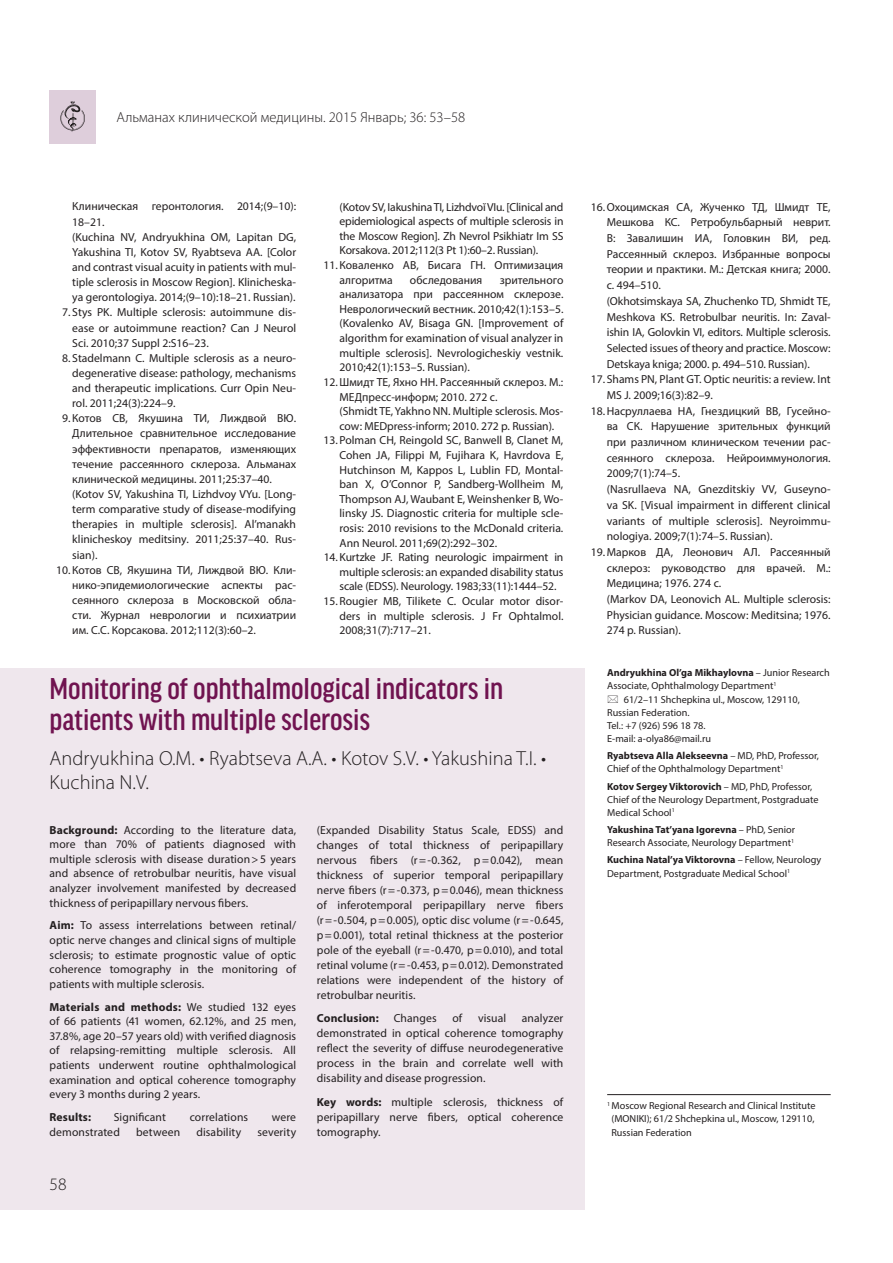
<style>
.page{position:relative;width:893px;height:1263px;background:#fff}
.page>*{position:absolute;margin:0;border:0;box-sizing:border-box;transform-origin:0 0}
.t1{font:500 condensed 32.1px/31.3px "Good Headline Pro";color:#701350}
.t2{font:300 20.4px/23.4px "Myriad Pro";color:#231f20}
.t3{font:300 17.55px "Myriad Pro";color:#231f20}
.t4{font:300 14.55px "Myriad Pro";color:#231f20}
.t5{font:11.7px/14.5px "Myriad Pro";color:#231f20;text-align:justify}
.t6{font:700 11.7px "Myriad Pro";letter-spacing:.015em;color:#231f20}
.t7{font:10.2px/13px "Myriad Pro";color:#231f20}
.t8{font:700 10.2px "Myriad Pro";color:#231f20}
.s1{font-weight:400}
.s2{font-weight:700}
</style>
<div class="page">
<div style="left:0;top:669px;width:584px;height:541px;background:#efe7ed"></div>
<hr style="left:607px;top:1094px;width:224px;height:1px;background:#231f20">
<div style="left:50px;top:90px;width:46px;height:53px;background:#decedb"></div>
<svg style="left:60px;top:101px;width:25px;height:31px"></svg>
<p class="t4" style="left:116px;top:109px;width:350px">Альманах клинической медицины. 2015 Январь; 36: 53–58</p>
<p class="t5" style="left:72px;top:200px;width:225px;line-height:15.1px;text-align:left">Клиническая геронтология. 2014;(9–10):<br>18–21.<br>(Kuchina NV, Andryukhina OM, Lapitan DG, Yakushina TI, Kotov SV, Ryabtseva AA. [Color and contrast visual acuity in patients with mul&shy;tiple sclerosis in Moscow Region]. Klinicheska&shy;ya gerontologiya. 2014;(9–10):18–21. Russian).</p>
<p class="t5" style="left:72px;top:306px;width:225px;line-height:15.1px;text-indent:-10px">7. Stys PK. Multiple sclerosis: autoimmune dis&shy;ease or autoimmune reaction? Can J Neurol Sci. 2010;37 Suppl 2:S16–23.</p>
<p class="t5" style="left:72px;top:351px;width:225px;line-height:15.1px;text-indent:-10px">8. Stadelmann C. Multiple sclerosis as a neuro&shy;degenerative disease: pathology, mechanisms and therapeutic implications. Curr Opin Neu&shy;rol. 2011;24(3):224–9.</p>
<p class="t5" style="left:72px;top:412px;width:225px;line-height:15.1px;text-align:left;text-indent:-10px">9. Котов СВ, Якушина ТИ, Лиждвой ВЮ.<br>Длительное сравнительное исследование эффективности препаратов, изменяющих течение рассеянного склероза. Альманах клинической медицины. 2011;25:37–40. (Kotov SV, Yakushina TI, Lizhdvoy VYu. [Long&shy;term comparative study of disease-modifying therapies in multiple sclerosis]. Al’manakh klinicheskoy meditsiny. 2011;25:37–40. Rus&shy;sian).</p>
<p class="t5" style="left:72px;top:563px;width:225px;line-height:15.1px;text-indent:-16px">10. Котов СВ, Якушина ТИ, Лиждвой ВЮ. Кли&shy;нико-эпидемиологические аспекты рас&shy;сеянного склероза в Московской обла&shy;сти. Журнал неврологии и психиатрии им. С.С. Корсакова. 2012;112(3):60–2.</p>
<p class="t5" style="left:339px;top:200px;width:225px">(Kotov SV, Iakushina TI, Lizhdvoĭ VIu. [Clinical and epidemiological aspects of multiple sclerosis in the Moscow Region]. Zh Nevrol Psikhiatr Im SS Korsakova. 2012;112(3 Pt 1):60–2. Russian).</p>
<p class="t5" style="left:339px;top:259px;width:225px;text-indent:-16px">11. Коваленко АВ, Бисага ГН. Оптимизация алгоритма</p>
<p class="t5" style="left:410px;top:273px;width:74px">обследования</p>
<p class="t5" style="left:339px;top:273px;width:225px;text-indent:160px">зрительного анализатора при рассеянном склерозе.<br>Неврологический вестник. 2010;42(1):153–5. (Kovalenko AV, Bisaga GN. [Improvement of algorithm for examination of visual analyzer in multiple sclerosis]. Nevrologicheskiy vestnik.<br>2010;42(1):153–5. Russian).</p>
<p class="t5" style="left:339px;top:375px;width:225px;text-align:left;text-indent:-16px">12. Шмидт ТЕ, Яхно НН. Рассеянный склероз. М.:<br>МЕДпресс-информ; 2010. 272 с.<br>(Shmidt TE, Yakhno NN. Multiple sclerosis. Mos&shy;cow: MEDpress-inform; 2010. 272 p. Russian).</p>
<p class="t5" style="left:339px;top:434px;width:225px;text-indent:-16px">13. Polman CH, Reingold SC, Banwell B, Clanet M, Cohen JA, Filippi M, Fujihara K, Havrdova E, Hutchinson M, Kappos L, Lublin FD, Montal&shy;ban X, O’Connor P, Sandberg-Wollheim M, Thompson AJ, Waubant E, Weinshenker B, Wo&shy;linsky JS. Diagnostic criteria for multiple scle&shy;rosis: 2010 revisions to the McDonald criteria.<br>Ann Neurol. 2011;69(2):292–302.</p>
<p class="t5" style="left:339px;top:551px;width:225px;text-indent:-16px">14. Kurtzke JF. Rating neurologic impairment in multiple sclerosis: an expanded disability status scale (EDSS). Neurology. 1983;33(11):1444–52.</p>
<p class="t5" style="left:339px;top:595px;width:225px;text-indent:-16px">15. Rougier MB, Tilikete C. Ocular motor disor&shy;ders in multiple sclerosis. J Fr Ophtalmol.<br>2008;31(7):717–21.</p>
<p class="t5" style="left:607px;top:200px;width:225px;line-height:15.8px;text-align:left;text-indent:-16px">16. Охоцимская СА, Жученко ТД, Шмидт ТЕ, Мешкова КС. Ретробульбарный неврит.<br>В: Завалишин ИА, Головкин ВИ, ред.<br>Рассеянный склероз. Избранные вопросы теории и практики. М.: Детская книга; 2000. c. 494–510.<br>(Okhotsimskaya SA, Zhuchenko TD, Shmidt TE, Meshkova KS. Retrobulbar neuritis. In: Zaval&shy;ishin IA, Golovkin VI, editors. Multiple sclerosis.<br>Selected issues of theory and practice. Moscow:<br>Detskaya kniga; 2000. p. 494–510. Russian).</p>
<p class="t5" style="left:607px;top:372px;width:225px;line-height:15.8px;text-indent:-16px">17. Shams PN, Plant GT. Optic neuritis: a review. Int<br>MS J. 2009;16(3):82–9.</p>
<p class="t5" style="left:607px;top:404px;width:225px;line-height:15.8px;text-align:left;text-indent:-16px">18. Насруллаева НА, Гнездицкий ВВ, Гусейно&shy;ва СК. Нарушение зрительных функций при различном клиническом течении рас&shy;сеянного склероза. Нейроиммунология.<br>2009;7(1):74–5.<br>(Nasrullaeva NA, Gnezditskiy VV, Guseyno&shy;va SK. [Visual impairment in different clinical variants of multiple sclerosis]. Neyroimmu&shy;nologiya. 2009;7(1):74–5. Russian).</p>
<p class="t5" style="left:607px;top:545px;width:225px;line-height:15.8px;text-align:left;text-indent:-16px">19. Марков ДА, Леонович АЛ. Рассеянный склероз: руководство для врачей. М.:<br>Медицина; 1976. 274 с.<br>(Markov DA, Leonovich AL. Multiple sclerosis:<br>Physician guidance. Moscow: Meditsina; 1976.<br>274 p. Russian).</p>
<p class="t8" style="left:607px;top:669px;width:224px">Andryukhina Ol’ga Mikhaylovna <span class="s1">– Junior Research</span></p>
<p class="t7" style="left:607px;top:680px;width:171px">Associate, Ophthalmology Department<sup>1</sup></p>
<p class="t7" style="left:624px;top:693px;width:178px">61/2–11 Shchepkina ul., Moscow, 129110,</p>
<p class="t7" style="left:607px;top:706px;width:84px">Russian Federation.</p>
<p class="t7" style="left:607px;top:720px;width:100px">Tel.: +7 (926) 596 18 78.</p>
<p class="t7" style="left:607px;top:733px;width:105px">Е-mail: a-olya86@mail.ru</p>
<p class="t7" style="left:607px;top:750px;width:213px"><span class="s2">Ryabtseva Alla Alekseevna</span> – MD, PhD, Professor,<br>Chief of the Ophthalmology Department<sup>1</sup></p>
<p class="t7" style="left:607px;top:780px;width:213px"><span class="s2">Kotov Sergey Viktorovich</span> – MD, PhD, Professor,<br>Chief of the Neurology Department, Postgraduate<br>Medical School<sup>1</sup></p>
<p class="t7" style="left:607px;top:824px;width:189px"><span class="s2">Yakushina Tat’yana Igorevna</span> – PhD, Senior<br>Research Associate, Neurology Department<sup>1</sup></p>
<p class="t7" style="left:607px;top:854px;width:216px"><span class="s2">Kuchina Natal’ya Viktorovna</span> – Fellow, Neurology<br>Department, Postgraduate Medical School<sup>1</sup></p>
<h1 class="t1" style="left:50px;top:674px;width:455px">Monitoring of ophthalmological indicators in patients with multiple sclerosis</h1>
<h2 class="t2" style="left:50px;top:747px;width:498px">Andryukhina O.M. • Ryabtseva A.A. • Kotov S.V. • Yakushina T.I. •<br>Kuchina N.V.</h2>
<p class="t5" style="left:50px;top:823px;width:248px"><span class="s2">Background:</span> According to the literature data, more than 70% of patients diagnosed with multiple sclerosis with disease duration &gt; 5 years and absence of retrobulbar neuritis, have visual analyzer involvement manifested by decreased thickness of peripapillary nervous fibers.</p>
<p class="t5" style="left:50px;top:919px;width:248px"><span class="s2">Aim:</span> To assess interrelations between retinal/ optic nerve changes and clinical signs of multiple sclerosis; to estimate prognostic value of optic coherence tomography in the monitoring of patients with multiple sclerosis.</p>
<p class="t5" style="left:50px;top:1000px;width:248px"><span class="s2">Materials and methods:</span> We studied 132 eyes of 66 patients (41 women, 62.12%, and 25 men, 37.8%, age 20–57 years old) with verified diagnosis of relapsing-remitting multiple sclerosis. All patients underwent routine ophthalmological examination and optical coherence tomography every 3 months during 2 years.</p>
<p class="t6" style="left:50px;top:1113px;width:43px">Results:</p>
<p class="t5" style="left:114px;top:1111px;width:54px">Significant</p>
<p class="t5" style="left:190px;top:1111px;width:60px">correlations</p>
<p class="t5" style="left:272px;top:1111px;width:26px">were</p>
<p class="t5" style="left:50px;top:1125px;width:72px">demonstrated</p>
<p class="t5" style="left:136px;top:1125px;width:46px">between</p>
<p class="t5" style="left:196px;top:1125px;width:46px">disability</p>
<p class="t5" style="left:257px;top:1125px;width:40px">severity</p>
<p class="t5" style="left:317px;top:823px;width:248px;line-height:15px">(Expanded Disability Status Scale, EDSS) and changes of total thickness of peripapillary nervous fibers (r = -0.362, p = 0.042), mean thickness of superior temporal peripapillary nerve fibers (r = -0.373, p = 0.046), mean thickness of inferotemporal peripapillary nerve fibers (r = -0.504, p = 0.005), optic disc volume (r = -0.645, p = 0.001), total retinal thickness at the posterior pole of the eyeball (r = -0.470, p = 0.010), and total retinal volume (r = -0.453, p = 0.012). Demonstrated relations were independent of the history of retrobulbar neuritis.</p>
<p class="t6" style="left:317px;top:1014px;width:64px">Conclusion:</p>
<p class="t5" style="left:394px;top:1012px;width:44px">Changes</p>
<p class="t5" style="left:452px;top:1012px;width:11px">of</p>
<p class="t5" style="left:478px;top:1012px;width:30px">visual</p>
<p class="t5" style="left:317px;top:1012px;width:248px;line-height:15px;text-indent:205px">analyzer demonstrated in optical coherence tomography reflect the severity of diffuse neurodegenerative process in the brain and correlate well with disability and disease progression.</p>
<p class="t5" style="left:317px;top:1095px;width:248px;line-height:15px"><span class="s2">Key words:</span> multiple sclerosis, thickness of peripapillary nerve fibers, optical coherence tomography.</p>
<p class="t7" style="left:611px;top:1100px;width:206px;text-indent:-4px"><sup>1</sup> Moscow Regional Research and Clinical Institute (MONIKI); 61/2 Shchepkina ul., Moscow, 129110,<br>Russian Federation</p>
<h3 class="t3" style="left:50px;top:1173px;width:19px">58</h3>
</div>
